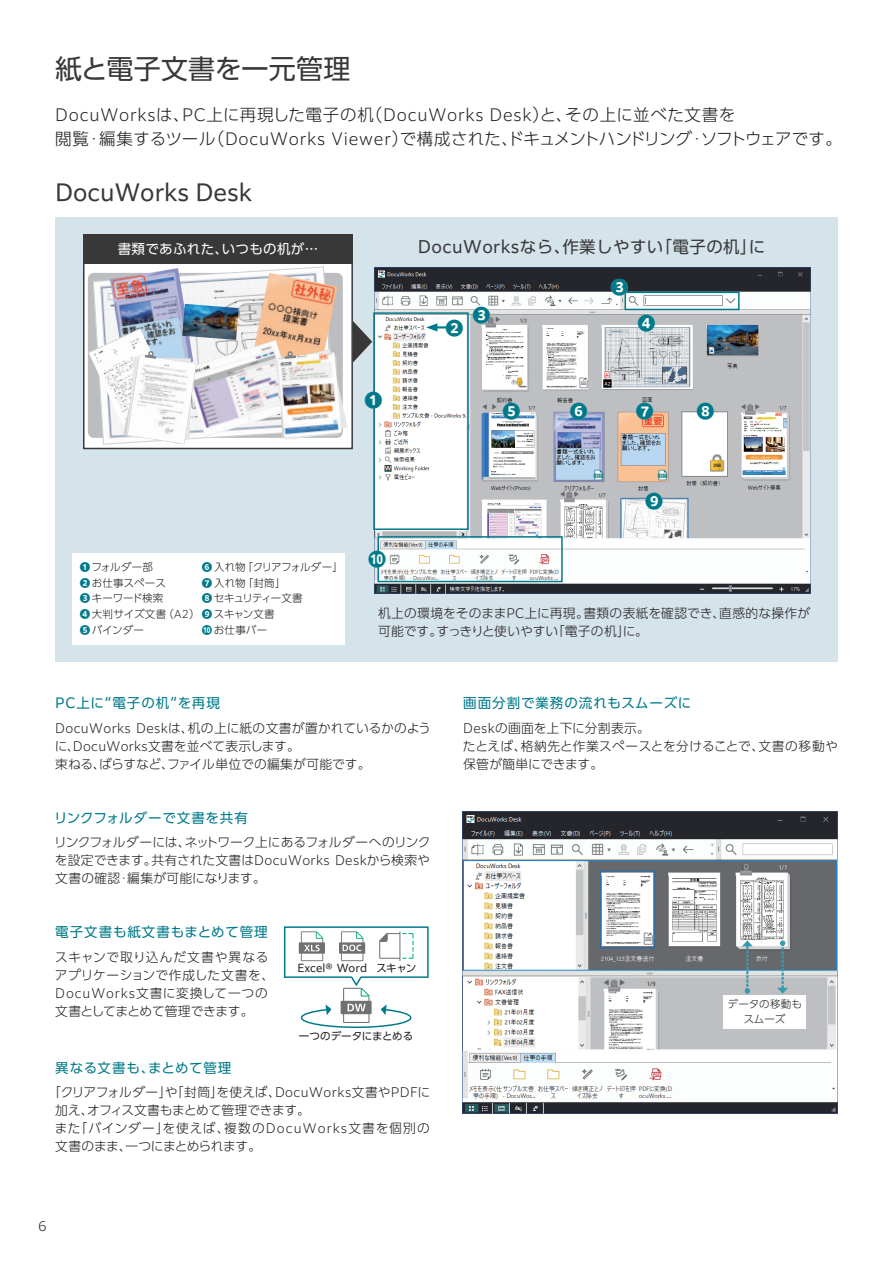
<style>
.page{position:relative;width:893px;height:1263px;background:#fff}
.page>*{position:absolute;margin:0;border:0;box-sizing:border-box;transform-origin:0 0}
.t1{font:27px "PUD Shin Go Pr 6 N";letter-spacing:.01em;color:#383839}
.t2{font:22.5px "PUD Shin Go Pr 6 N";color:#383839}
.t3{font:700 18px "PUD Shin Go Pr 6 N";color:#007a8a}
.t4{font:300 16.5px/24px "PUD Shin Go Pr 6 N";letter-spacing:.05em;color:#231f20}
.t5{font:16.5px "PUD Shin Go Pr 6 N";letter-spacing:.025em;color:#383839}
.t6{font:13.5px "PUD Shin Go Pr 6 N";letter-spacing:.06em;color:#007a8a}
.t7{font:13.5px "PUD Shin Go Pr 6 N";letter-spacing:.025em;color:#fff}
.t8{font:300 12.75px/18px "PUD Shin Go Pr 6 N";letter-spacing:.025em;color:#231f20}
.t9{font:300 10.5px/15.6px "PUD Shin Go Pr 6 N";letter-spacing:.005em;color:#231f20}
.t10{font:300 10.5px/15.6px "PUD Shin Go Pr 6 N";letter-spacing:-.035em;color:#231f20}
.t11{font:10.5px "PUD Shin Go Pr 6 N";letter-spacing:-.005em;color:#231f20}
.s1{color:#fff}
.s2{font-weight:700;color:#007a8a}
</style>
<div class="page">
<div style="left:55px;top:217px;width:783px;height:445px;background:#d5e3ea"></div>
<img style="left:462px;top:811px;width:376px;height:302px">
<div style="left:83px;top:234px;width:270px;height:215px;background:#fff;border:1px solid #383839"></div>
<div style="left:72px;top:553px;width:272px;height:91px;background:#fff"></div>
<div style="left:723px;top:995px;width:83px;height:34px;background:#fff"></div>
<svg style="left:742px;top:940px;width:11px;height:54px"></svg>
<img style="left:375px;top:267px;width:435px;height:326px">
<div style="left:83px;top:234px;width:270px;height:30px;background:#383839"></div>
<img style="left:88px;top:328px;width:4px;height:97px">
<img style="left:92px;top:266px;width:280px;height:179px">
<img style="left:182px;top:304px;width:57px;height:36px">
<svg style="left:284px;top:926px;width:144px;height:102px"></svg>
<svg style="left:777px;top:940px;width:11px;height:54px"></svg>
<div style="left:377px;top:536px;width:186px;height:46px;border:1px solid #007a8a"></div>
<div style="left:373px;top:312px;width:96px;height:218px;border:1px solid #007a8a"></div>
<div style="left:625px;top:292px;width:115px;height:18px;border:1px solid #007a8a"></div>
<svg style="left:426px;top:323px;width:24px;height:9px"></svg>
<h1 class="t1" style="left:55px;top:54px;width:297px">紙と電子文書を一元管理</h1>
<p class="t4" style="left:55px;top:103px;width:788px">DocuWorksは、PC上に再現した電子の机（DocuWorks Desk）と、その上に並べた文書を<br>閲覧・編集するツール（DocuWorks Viewer）で構成された、ドキュメントハンドリング・ソフトウェアです。</p>
<h2 class="t2" style="left:55px;top:180px;width:198px">DocuWorks Desk</h2>
<p class="t7" style="left:118px;top:241px;width:202px">書類であふれた、いつもの机が…</p>
<h3 class="t3" style="left:364px;top:390px;width:20px">❶<span class="s1">●</span></h3>
<p class="t5" style="left:418px;top:237px;width:349px">DocuWorksなら、作業しやすい「電子の机」に</p>
<h3 class="t3" style="left:445px;top:318px;width:20px">❷<span class="s1">●</span></h3>
<h3 class="t3" style="left:610px;top:277px;width:20px">❸<span class="s1">●</span></h3>
<h3 class="t3" style="left:472px;top:305px;width:20px">❸<span class="s1">●</span></h3>
<h3 class="t3" style="left:637px;top:314px;width:20px">❹<span class="s1">●</span></h3>
<h3 class="t3" style="left:502px;top:401px;width:20px">❺<span class="s1">●</span></h3>
<h3 class="t3" style="left:570px;top:401px;width:20px">❻<span class="s1">●</span></h3>
<h3 class="t3" style="left:636px;top:401px;width:20px">❼<span class="s1">●</span></h3>
<h3 class="t3" style="left:697px;top:401px;width:20px">❽<span class="s1">●</span></h3>
<p class="t10" style="left:202px;top:560px;width:143px"><span class="s2">❻</span> 入れ物「クリアフォルダー」<br><span class="s2">❼</span>入れ物「封筒」<br><span class="s2">❽</span> セキュリティー文書</p>
<p class="t9" style="left:202px;top:622px;width:67px"><span class="s2">❿</span>お仕事バー</p>
<p class="t9" style="left:80px;top:560px;width:196px"><span class="s2">❶</span>フォルダー部<br><span class="s2">❷</span>お仕事スペース<br><span class="s2">❸</span>キーワード検索<br><span class="s2">❹</span>大判サイズ文書（A2） <span class="s2">❾</span>スキャン文書<br><span class="s2">❺</span>バインダー</p>
<h3 class="t3" style="left:368px;top:549px;width:20px">❿<span class="s1">●</span></h3>
<h3 class="t3" style="left:645px;top:492px;width:20px">❾<span class="s1">●</span></h3>
<p class="t8" style="left:378px;top:605px;width:434px">机上の環境をそのままPC上に再現。書類の表紙を確認でき、直感的な操作が可能です。すっきりと使いやすい「電子の机」に。</p>
<p class="t6" style="left:55px;top:696px;width:166px">PC上に“電子の机”を再現</p>
<p class="t8" style="left:55px;top:719px;width:378px">DocuWorks Deskは、机の上に紙の文書が置かれているかのように、DocuWorks文書を並べて表示します。<br>束ねる、ばらすなど、ファイル単位での編集が可能です。</p>
<p class="t6" style="left:54px;top:810px;width:195px">リンクフォルダーで文書を共有</p>
<p class="t8" style="left:54px;top:833px;width:378px;text-align:justify">リンクフォルダーには、ネットワーク上にあるフォルダーへのリンクを設定できます。共有された文書はDocuWorks Deskから検索や文書の確認・編集が可能になります。</p>
<p class="t6" style="left:55px;top:925px;width:214px">電子文書も紙文書もまとめて管理</p>
<p class="t8" style="left:55px;top:948px;width:221px">スキャンで取り込んだ文書や異なるアプリケーションで作成した文書を、<br>DocuWorks文書に変換して一つの文書としてまとめて管理できます。</p>
<p class="t11" style="left:297px;top:962px;width:120px">Excel®Word スキャン</p>
<p class="t11" style="left:299px;top:1030px;width:116px">一つのデータにまとめる</p>
<p class="t6" style="left:55px;top:1060px;width:178px">異なる文書も、まとめて管理</p>
<p class="t8" style="left:55px;top:1084px;width:377px;text-indent:-7px">「クリアフォルダー」や「封筒」を使えば、DocuWorks文書やPDFに加え、オフィス文書もまとめて管理できます。<br>また「バインダー」を使えば、複数のDocuWorks文書を個別の文書のまま、一つにまとめられます。</p>
<p class="t6" style="left:463px;top:696px;width:230px">画面分割で業務の流れもスムーズに</p>
<p class="t8" style="left:463px;top:719px;width:376px">Deskの画面を上下に分割表示。<br>たとえば、格納先と作業スペースとを分けることで、文書の移動や保管が簡単にできます。</p>
<p class="t9" style="left:728px;top:996px;width:76px;text-align:center">データの移動もスムーズ</p>
<p class="t8" style="left:38px;top:1217px;width:10px">6</p>
</div>
